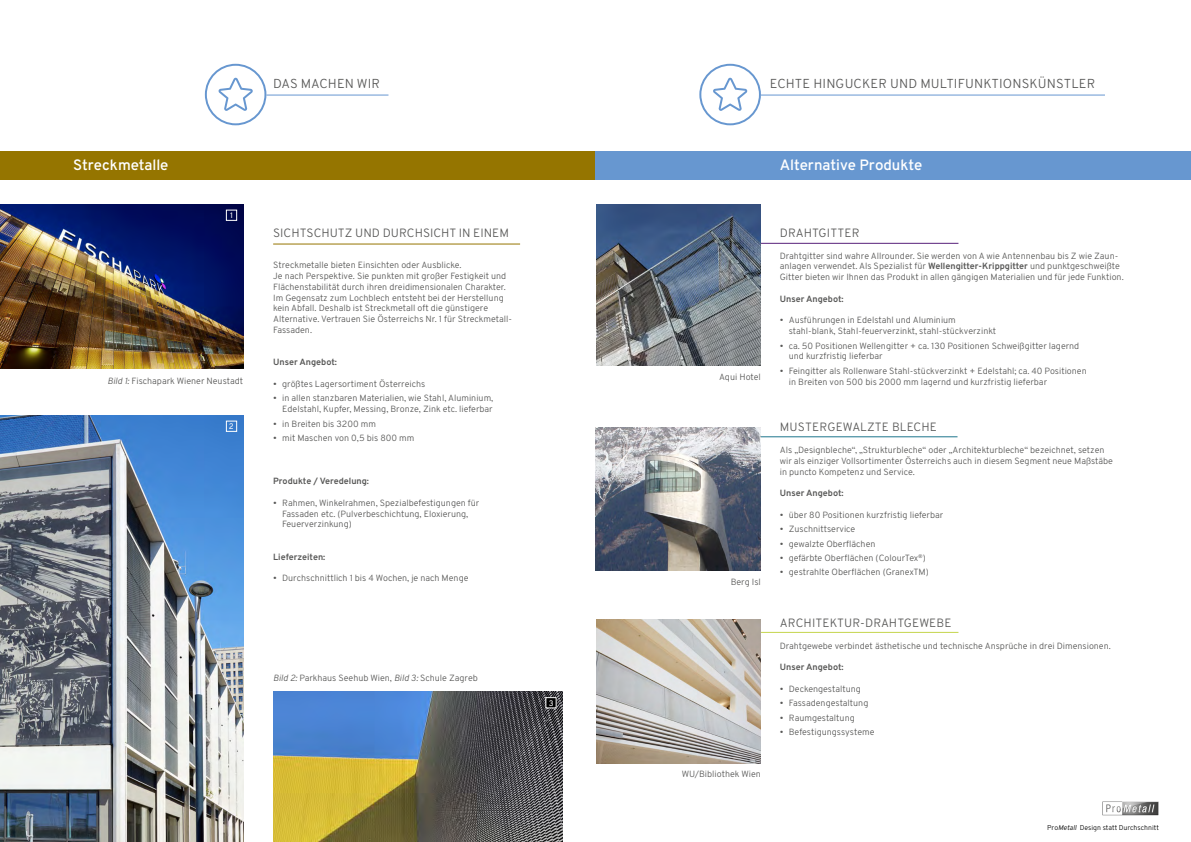
<style>
.page{position:relative;width:1191px;height:842px;background:#fff}
.page>*{position:absolute;margin:0;border:0;box-sizing:border-box;transform-origin:0 0}
.t1{font:600 15px "Overpass";color:#fff}
.t2{font:300 13px "Overpass";letter-spacing:.01em;color:#575756}
.t3{font:300 12px "Overpass";color:#575756}
.t4{font:300 9px/10.8px "Overpass";color:#575756}
.t5{font:700 9px "Overpass";color:#575756}
.t6{font:8px "Overpass";color:#fff}
.t7{font:300 7px "Overpass";color:#000}
.s1{font-style:italic}
.s2{font-weight:700}
</style>
<div class="page">
<img style="left:596px;top:204px;width:165px;height:162px">
<div style="left:0;top:151px;width:595px;height:28px;background:#957500"></div>
<div style="left:595px;top:151px;width:596px;height:28px;background:#6797d0"></div>
<svg style="left:699px;top:64px;width:62px;height:61px"></svg>
<svg style="left:205px;top:64px;width:61px;height:61px"></svg>
<hr style="left:266px;top:95px;width:122px;height:1px;background:#6696d1">
<hr style="left:761px;top:95px;width:344px;height:1px;background:#6696d1">
<hr style="left:273px;top:244px;width:247px;height:1px;background:#957500">
<hr style="left:761px;top:243px;width:197px;height:1px;background:#58217b">
<hr style="left:761px;top:436px;width:196px;height:1px;background:#1d768c">
<hr style="left:761px;top:632px;width:197px;height:1px;background:#c5d54d">
<img style="left:0;top:415px;width:243px;height:427px">
<img style="left:0;top:204px;width:243px;height:165px">
<div style="left:226px;top:210px;width:11px;height:10px;border:1px solid #fff"></div>
<div style="left:226px;top:421px;width:11px;height:10px;border:1px solid #fff"></div>
<img style="left:273px;top:692px;width:289px;height:150px">
<div style="left:546px;top:698px;width:10px;height:10px;background:#000"></div>
<div style="left:546px;top:697px;width:10px;height:11px;border:1px solid #fff"></div>
<img style="left:596px;top:620px;width:165px;height:143px">
<img style="left:595px;top:427px;width:166px;height:144px">
<img style="left:1102px;top:802px;width:57px;height:14px">
<h2 class="t2" style="left:273px;top:75px;width:108px">DAS MACHEN WIR</h2>
<h2 class="t2" style="left:770px;top:75px;width:327px">ECHTE HINGUCKER UND MULTIFUNKTIONSKÜNSTLER</h2>
<h1 class="t1" style="left:73px;top:155px;width:97px">Streckmetalle</h1>
<h1 class="t1" style="left:780px;top:155px;width:144px">Alternative Produkte</h1>
<p class="t6" style="left:230px;top:211px;width:4px">1</p>
<p class="t4" style="left:108px;top:375px;width:137px"><span class="s1">Bild 1:</span> Fischapark Wiener Neustadt</p>
<p class="t6" style="left:229px;top:421px;width:6px">2</p>
<h3 class="t3" style="left:273px;top:226px;width:237px">SICHTSCHUTZ UND DURCHSICHT IN EINEM</h3>
<p class="t4" style="left:273px;top:260px;width:240px">Streckmetalle bieten Einsichten oder Ausblicke.<br>Je nach Perspektive. Sie punkten mit großer Festigkeit und Flächenstabilität durch ihren dreidimensionalen Charakter.<br>Im Gegensatz zum Lochblech entsteht bei der Herstellung kein Abfall. Deshalb ist Streckmetall oft die günstigere Alternative. Vertrauen Sie Österreichs Nr. 1 für Streckmetall-Fassaden.</p>
<p class="t5" style="left:273px;top:357px;width:65px">Unser Angebot:</p>
<p class="t4" style="left:273px;top:378px;width:154px">• größtes Lagersortiment Österreichs</p>
<p class="t4" style="left:273px;top:393px;width:222px;text-align:right">• in allen stanzbaren Materialien, wie Stahl, Aluminium,<br>Edelstahl, Kupfer, Messing, Bronze, Zink etc. lieferbar</p>
<p class="t4" style="left:273px;top:418px;width:104px">• in Breiten bis 3200 mm</p>
<p class="t4" style="left:273px;top:432px;width:143px">• mit Maschen von 0,5 bis 800 mm</p>
<p class="t5" style="left:273px;top:475px;width:97px">Produkte / Veredelung:</p>
<p class="t4" style="left:282px;top:497px;width:199px;text-indent:-9px">• Rahmen, Winkelrahmen, Spezialbefestigungen für<br>Fassaden etc. (Pulverbeschichtung, Eloxierung,<br>Feuerverzinkung)</p>
<p class="t5" style="left:273px;top:551px;width:54px">Lieferzeiten:</p>
<p class="t4" style="left:273px;top:573px;width:197px">• Durchschnittlich 1 bis 4 Wochen, je nach Menge</p>
<p class="t4" style="left:273px;top:672px;width:206px"><span class="s1">Bild 2:</span> Parkhaus Seehub Wien, <span class="s1">Bild 3:</span> Schule Zagreb</p>
<p class="t6" style="left:549px;top:698px;width:6px">3</p>
<p class="t4" style="left:719px;top:372px;width:43px">Aqui Hotel</p>
<p class="t4" style="left:730px;top:577px;width:32px">Berg Isl</p>
<p class="t4" style="left:682px;top:769px;width:81px">WU/Bibliothek Wien</p>
<h3 class="t3" style="left:780px;top:226px;width:81px">DRAHTGITTER</h3>
<p class="t4" style="left:780px;top:250px;width:345px">Drahtgitter sind wahre Allrounder. Sie werden von A wie Antennenbau bis Z wie Zaun&shy;anlagen verwendet. Als Spezialist für <span class="s2">Wellengitter-Krippgitter</span> und punktgeschweißte<br>Gitter bieten wir Ihnen das Produkt in allen gängigen Materialien und für jede Funktion.</p>
<p class="t5" style="left:780px;top:293px;width:65px">Unser Angebot:</p>
<p class="t4" style="left:789px;top:315px;width:209px;text-indent:-9px">• Ausführungen in Edelstahl und Aluminium stahl-blank, Stahl-feuerverzinkt, stahl-stückverzinkt</p>
<p class="t4" style="left:789px;top:340px;width:292px;text-indent:-9px">• ca. 50 Positionen Wellengitter + ca. 130 Positionen Schweißgitter lagernd und kurzfristig lieferbar</p>
<p class="t4" style="left:789px;top:365px;width:299px;text-indent:-9px">• Feingitter als Rollenware Stahl-stückverzinkt + Edelstahl; ca. 40 Positionen in Breiten von 500 bis 2000 mm lagernd und kurzfristig lieferbar</p>
<h3 class="t3" style="left:780px;top:420px;width:159px">MUSTERGEWALZTE BLECHE</h3>
<p class="t4" style="left:780px;top:444px;width:335px">Als „Designbleche“, „Strukturbleche“ oder „Architekturbleche“ bezeichnet, setzen wir als einziger Vollsortimenter Österreichs auch in diesem Segment neue Maßstäbe in puncto Kompetenz und Service.</p>
<p class="t5" style="left:780px;top:487px;width:65px">Unser Angebot:</p>
<p class="t4" style="left:780px;top:509px;width:165px">• über 80 Positionen kurzfristig lieferbar</p>
<p class="t4" style="left:780px;top:524px;width:77px">• Zuschnittservice</p>
<p class="t4" style="left:780px;top:538px;width:97px">• gewalzte Oberflächen</p>
<p class="t4" style="left:780px;top:552px;width:147px">• gefärbte Oberflächen (ColourTex<sup>®</sup>)</p>
<p class="t4" style="left:780px;top:567px;width:151px">• gestrahlte Oberflächen (GranexTM)</p>
<h3 class="t3" style="left:780px;top:616px;width:173px">ARCHITEKTUR-DRAHTGEWEBE</h3>
<p class="t4" style="left:780px;top:640px;width:332px">Drahtgewebe verbindet ästhetische und technische Ansprüche in drei Dimensionen.</p>
<p class="t5" style="left:780px;top:661px;width:65px">Unser Angebot:</p>
<p class="t4" style="left:780px;top:683px;width:83px">• Deckengestaltung</p>
<p class="t4" style="left:780px;top:698px;width:90px">• Fassadengestaltung</p>
<p class="t4" style="left:780px;top:712px;width:76px">• Raumgestaltung</p>
<p class="t4" style="left:780px;top:726px;width:96px">• Befestigungssysteme</p>
<p class="t7" style="left:1047px;top:823px;width:113px">Pro<span class="s1">Metall</span> Design statt Durchschnitt</p>
</div>
